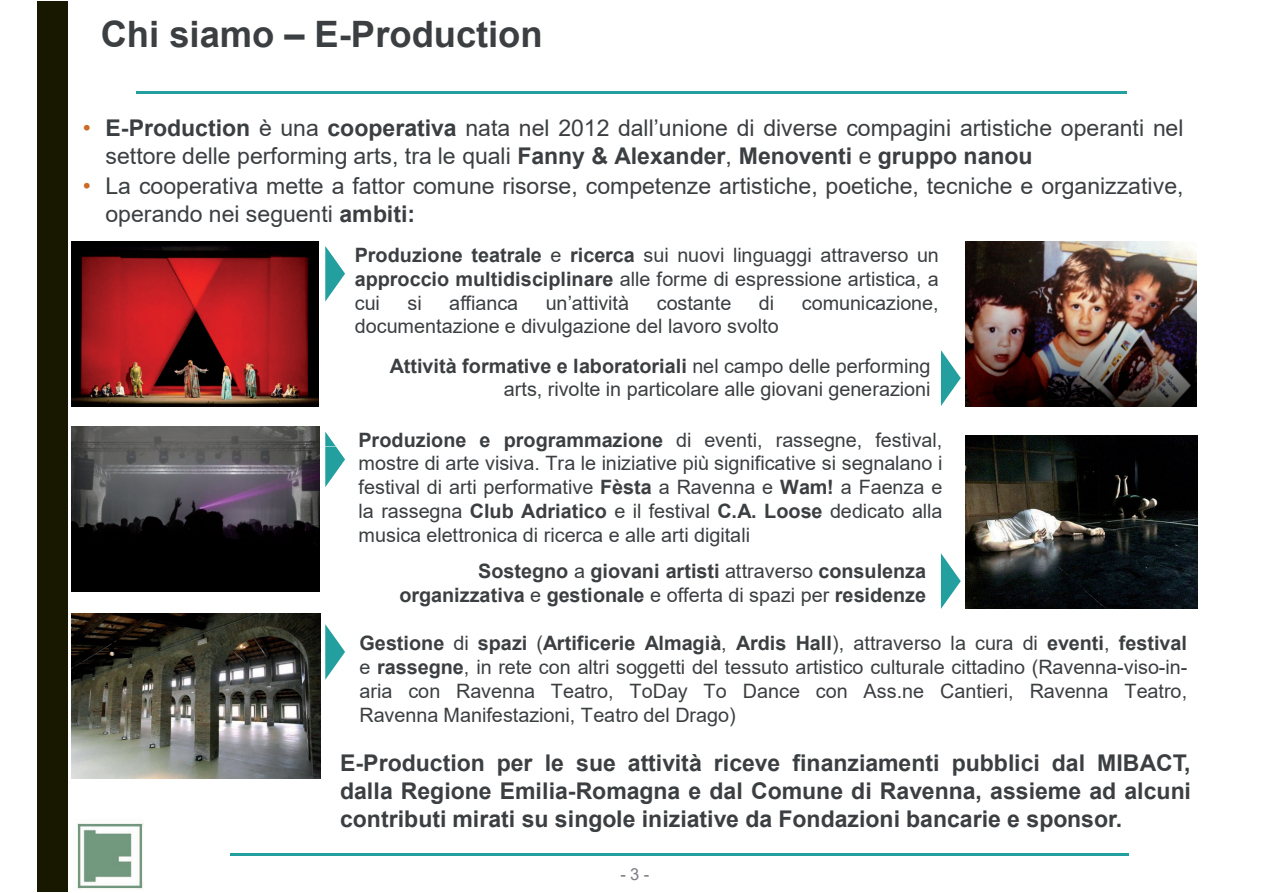
<style>
.page{position:relative;width:1263px;height:893px;background:#fff}
.page>*{position:absolute;margin:0;border:0;box-sizing:border-box;transform-origin:0 0}
.t1{font:700 36.3px "Arial";color:#3c3f41}
.t2{font:23.1px/27.8px "Arial";color:#3c3f41}
.t3{font:700 23.1px/27.8px "Arial";color:#3c3f41;text-align:justify}
.t4{font:19.8px/23.7px "Arial";color:#3c3f41;text-align:justify}
.t5{font:700 19.8px/23.7px "Arial";color:#3c3f41;text-align:right}
.t6{font:16.5px "Arial";color:#7c7d83}
.s1{color:#cb6b28}
.s2{font-weight:700}
.s3{font-weight:400}
</style>
<div class="page">
<hr style="left:136px;top:92px;width:991px;height:2px;background:#239f9f">
<div style="left:37px;top:1px;width:31px;height:445px;background:#181801"></div>
<img style="left:71px;top:242px;width:247px;height:164px">
<img style="left:965px;top:242px;width:231px;height:165px">
<img style="left:71px;top:426px;width:248px;height:20px">
<img style="left:965px;top:435px;width:232px;height:11px">
<svg style="left:325px;top:246px;width:20px;height:56px"></svg>
<svg style="left:941px;top:350px;width:20px;height:56px"></svg>
<svg style="left:71px;top:446px;width:1127px;height:410px"></svg>
<div style="left:37px;top:446px;width:31px;height:446px;background:#181801"></div>
<img style="left:73px;top:819px;width:73px;height:71px">
<hr style="left:231px;top:853px;width:898px;height:3px;background:#239f9f">
<img style="left:71px;top:614px;width:250px;height:165px">
<svg style="left:325px;top:432px;width:20px;height:55px"></svg>
<svg style="left:941px;top:553px;width:20px;height:56px"></svg>
<svg style="left:325px;top:624px;width:20px;height:56px"></svg>
<h1 class="t1" style="left:101px;top:9px;width:443px">Chi siamo – E-Production</h1>
<p class="t2" style="left:106px;top:114px;width:1079px;text-indent:-23px"><span class="s1">•</span> <span class="s2">E-Production</span> è una <span class="s2">cooperativa</span> nata nel 2012 dall’unione di diverse compagini artistiche operanti nel settore delle performing arts, tra le quali <span class="s2">Fanny &amp; Alexander</span>, <span class="s2">Menoventi</span> e <span class="s2">gruppo nanou</span></p>
<p class="t2" style="left:106px;top:172px;width:1079px;text-indent:-23px"><span class="s1">•</span> La cooperativa mette a fattor comune risorse, competenze artistiche, poetiche, tecniche e organizzative, operando nei seguenti <span class="s2">ambiti:</span></p>
<p class="t4" style="left:355px;top:243px;width:586px"><span class="s2">Produzione teatrale</span> e <span class="s2">ricerca</span> sui nuovi linguaggi attraverso un <span class="s2">approccio multidisciplinare</span> alle forme di espressione artistica, a cui</p>
<p class="t4" style="left:407px;top:291px;width:16px">si</p>
<p class="t4" style="left:449px;top:291px;width:71px">affianca</p>
<p class="t4" style="left:546px;top:291px;width:85px">un’attività</p>
<p class="t4" style="left:657px;top:291px;width:76px">costante</p>
<p class="t4" style="left:759px;top:291px;width:17px">di</p>
<p class="t4" style="left:802px;top:291px;width:138px">comunicazione,</p>
<p class="t4" style="left:390px;top:307px;width:542px;line-height:39px;text-indent:-35px">documentazione e divulgazione del lavoro svolto<br><span class="s2">Attività formative e laboratoriali</span> nel campo delle performing</p>
<p class="t4" style="left:504px;top:377px;width:428px">arts, rivolte in particolare alle giovani generazioni</p>
<p class="t4" style="left:359px;top:428px;width:586px"><span class="s2">Produzione e programmazione</span> di eventi, rassegne, festival, mostre di arte visiva. Tra le iniziative più significative si segnalano i festival di arti performative <span class="s2">Fèsta</span> a Ravenna e <span class="s2">Wam!</span> a Faenza e la rassegna <span class="s2">Club Adriatico</span> e il festival <span class="s2">C.A. Loose</span> dedicato alla musica elettronica di ricerca e alle arti digitali</p>
<p class="t5" style="left:399px;top:559px;width:528px">Sostegno <span class="s3">a</span> giovani artisti <span class="s3">attraverso</span> consulenza organizzativa <span class="s3">e</span> gestionale <span class="s3">e offerta di spazi per</span> residenze</p>
<p class="t4" style="left:359px;top:631px;width:829px"><span class="s2">Gestione</span> di <span class="s2">spazi</span> (<span class="s2">Artificerie Almagià</span>, <span class="s2">Ardis Hall</span>), attraverso la cura di <span class="s2">eventi</span>, <span class="s2">festival </span>e <span class="s2">rassegne</span>, in rete con altri soggetti del tessuto artistico culturale cittadino (Ravenna-viso-in&shy;aria con Ravenna Teatro, ToDay To Dance con Ass.ne Cantieri, Ravenna Teatro, Ravenna Manifestazioni, Teatro del Drago)</p>
<p class="t3" style="left:340px;top:749px;width:852px">E-Production per le sue attività riceve finanziamenti pubblici dal MIBACT, dalla Regione Emilia-Romagna e dal Comune di Ravenna, assieme ad alcuni contributi mirati su singole iniziative da Fondazioni bancarie e sponsor.</p>
<p class="t6" style="left:620px;top:863px;width:31px">-3-</p>
</div>
